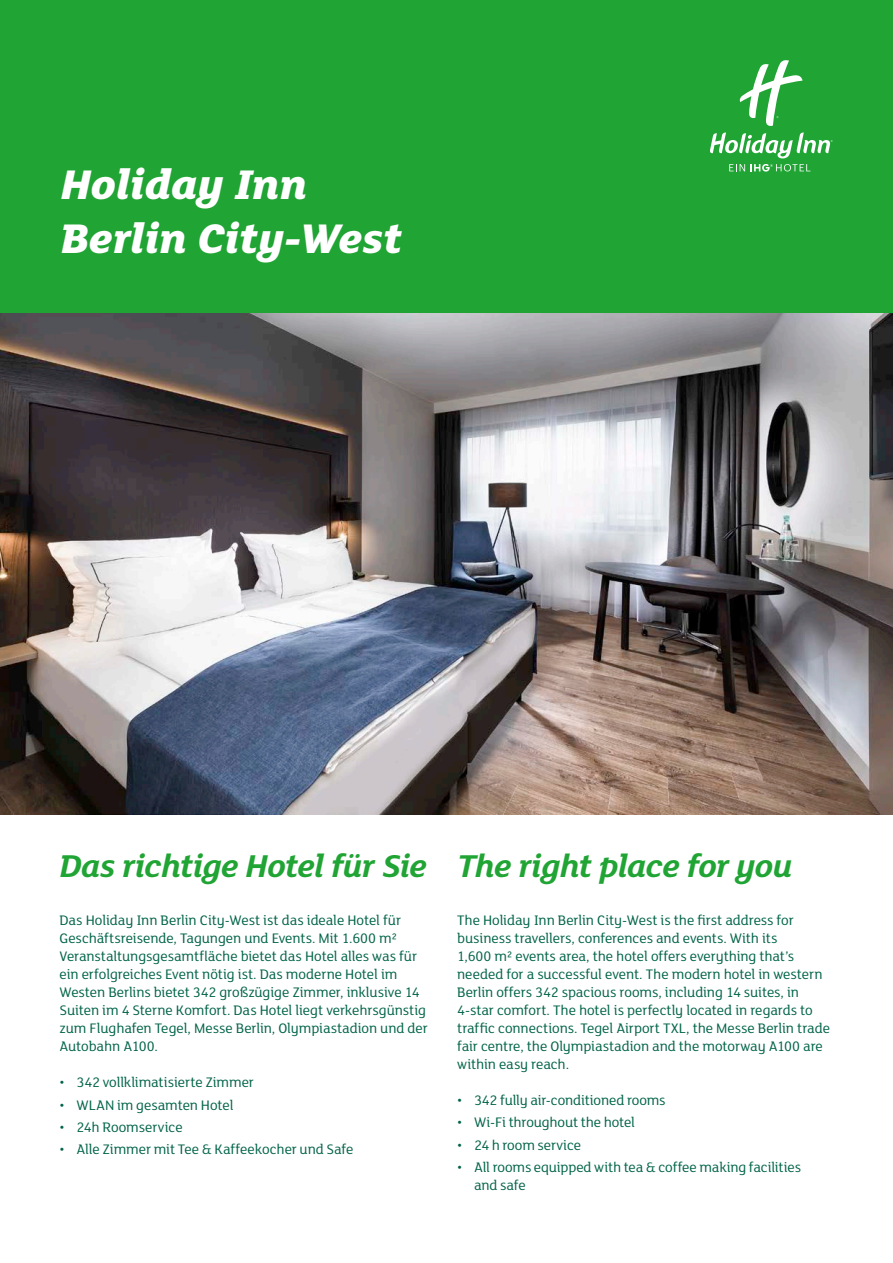
<style>
.page{position:relative;width:893px;height:1263px;background:#fff}
.page>*{position:absolute;margin:0;border:0;box-sizing:border-box;transform-origin:0 0}
.t1{font:italic 800 45px/54px "FS Lola";letter-spacing:-.01em;color:#fff}
.t2{font:italic 700 34.35px "FS Lola";letter-spacing:-.02em;color:#20a434}
.t3{font:15px/18px "FS Lola";letter-spacing:-.01em;color:#006348}
</style>
<div class="page">
<div style="left:0;top:0;width:893px;height:313px;background:#20a434"></div>
<img style="left:0;top:313px;width:893px;height:502px">
<svg style="left:710px;top:60px;width:123px;height:98px"></svg>
<svg style="left:729px;top:164px;width:81px;height:8px"></svg>
<h1 class="t1" style="left:60px;top:155px;width:343px">Holiday Inn<br>Berlin City-West</h1>
<h2 class="t2" style="left:60px;top:842px;width:369px">Das richtige Hotel für Sie</h2>
<p class="t3" style="left:60px;top:911px;width:370px">Das Holiday Inn Berlin City-West ist das ideale Hotel für Geschäftsreisende, Tagungen und Events. Mit 1.600 m²<br>Veranstaltungsgesamtfläche bietet das Hotel alles was für ein erfolgreiches Event nötig ist. Das moderne Hotel im Westen Berlins bietet 342 großzügige Zimmer, inklusive 14<br>Suiten im 4 Sterne Komfort. Das Hotel liegt verkehrsgünstig zum Flughafen Tegel, Messe Berlin, Olympiastadion und der Autobahn A100.</p>
<p class="t3" style="left:60px;top:1073px;width:196px">• 342 vollklimatisierte Zimmer</p>
<p class="t3" style="left:60px;top:1095px;width:176px">• WLAN im gesamten Hotel</p>
<p class="t3" style="left:60px;top:1117px;width:125px">• 24h Roomservice</p>
<p class="t3" style="left:60px;top:1139px;width:296px">• Alle Zimmer mit Tee &amp; Kaffeekocher und Safe</p>
<h2 class="t2" style="left:457px;top:842px;width:337px">The right place for you</h2>
<p class="t3" style="left:457px;top:911px;width:374px">The Holiday Inn Berlin City-West is the first address for business travellers, conferences and events. With its<br>1,600 m² events area, the hotel offers everything that’s needed for a successful event. The modern hotel in western Berlin offers 342 spacious rooms, including 14 suites, in 4-star comfort. The hotel is perfectly located in regards to traffic connections. Tegel Airport TXL, the Messe Berlin trade fair centre, the Olympiastadion and the motorway A100 are within easy reach.</p>
<p class="t3" style="left:457px;top:1091px;width:210px">• 342 fully air-conditioned rooms</p>
<p class="t3" style="left:457px;top:1113px;width:179px">• Wi-Fi throughout the hotel</p>
<p class="t3" style="left:457px;top:1135px;width:126px">• 24 h room service</p>
<p class="t3" style="left:474px;top:1157px;width:328px;text-indent:-17px">• All rooms equipped with tea &amp; coffee making facilities and safe</p>
</div>
